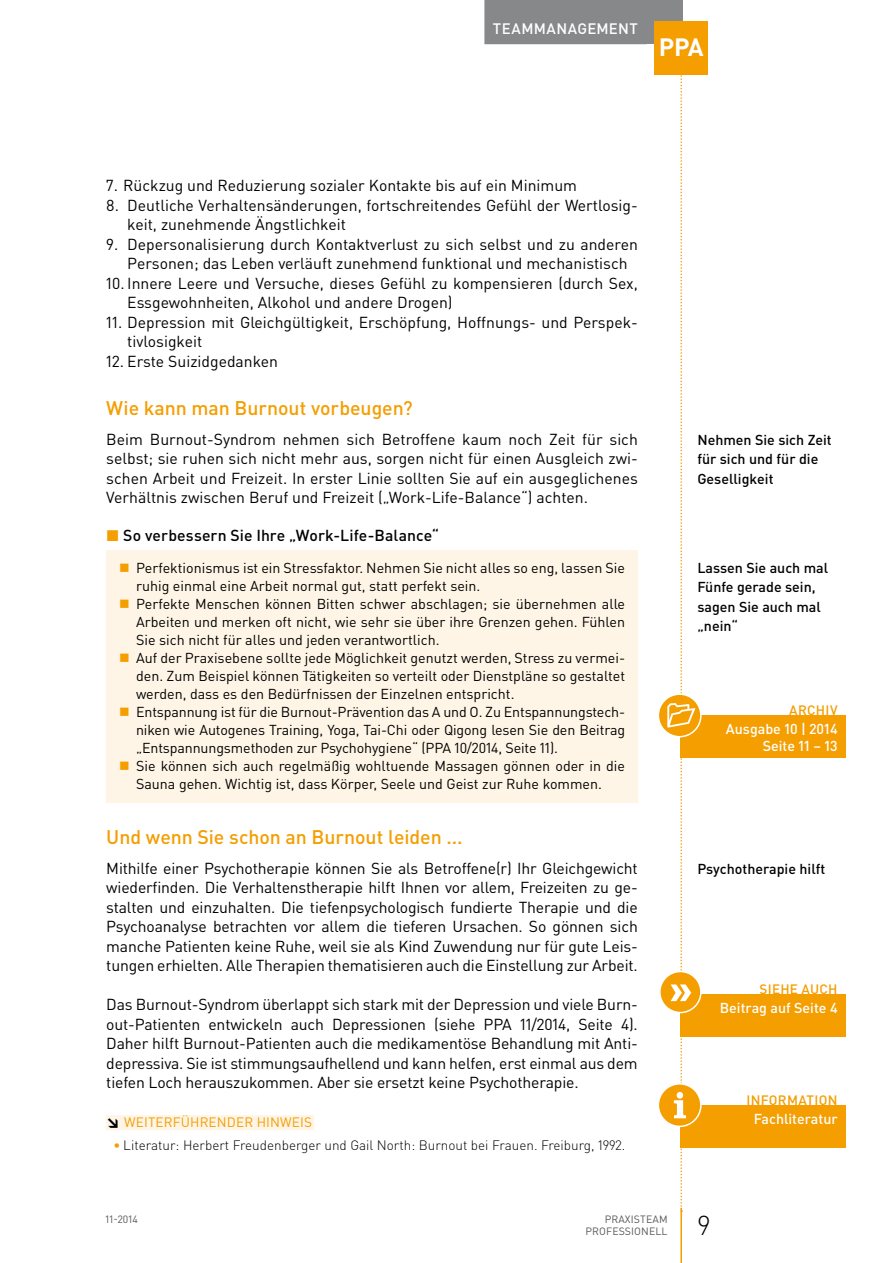
<style>
.page{position:relative;width:893px;height:1263px;background:#fff}
.page>*{position:absolute;margin:0;border:0;box-sizing:border-box;transform-origin:0 0}
.t1{font:300 27px "DIN Pro";color:#000}
.t2{font:700 24.75px "DIN Pro";color:#fff}
.t3{font:500 19.5px "DIN Pro";letter-spacing:-.005em;color:#f49e00}
.t4{font:15.75px/19.5px "DIN Pro";color:#000}
.t5{font:500 15.75px "DIN Pro";letter-spacing:.005em;color:#000}
.t6{font:500 15px "DIN Pro";letter-spacing:.015em;color:#fff}
.t7{font:14.25px/18px "DIN Pro";color:#000}
.t8{font:500 14.25px/19.5px "DIN Pro";color:#000}
.t9{font:500 14.25px/17.2px "DIN Pro";color:#fff;text-align:right}
.t10{font:300 13.5px "DIN Pro";color:#000}
.t11{font:500 13.5px "DIN Pro";letter-spacing:.02em;color:#f49e00}
.t12{font:13.5px "DIN Pro";letter-spacing:.01em;color:#f49e00}
.t13{font:10.5px/12.8px "DIN Pro";letter-spacing:.01em;color:#58585a;text-align:right}
.s1{color:#f49e00}
.s2{font-weight:900;color:#000}
.s3{font-weight:500;color:#f49e00}
</style>
<div class="page">
<div style="left:638px;top:0;width:44px;height:44px;background:#87888a"></div>
<hr style="left:680px;top:1208px;width:2px;height:55px;background:#f49e00">
<div style="left:484px;top:0;width:162px;height:44px;background:#87888a"></div>
<div style="left:655px;top:21px;width:53px;height:53px;background:#f49e00"></div>
<div style="left:106px;top:1115px;width:208px;height:15px;background:#fef5e6"></div>
<div style="left:106px;top:550px;width:532px;height:252px;background:#fef5e6"></div>
<div style="left:680px;top:715px;width:166px;height:43px;background:#f49e00"></div>
<svg style="left:658px;top:694px;width:43px;height:43px"></svg>
<div style="left:658px;top:693px;width:44px;height:44px;border:2px solid #fff;border-radius:50%"></div>
<div style="left:680px;top:994px;width:166px;height:43px;background:#f49e00"></div>
<svg style="left:660px;top:971px;width:41px;height:41px"></svg>
<div style="left:659px;top:971px;width:43px;height:42px;border:2px solid #fff;border-radius:50%"></div>
<div style="left:680px;top:1105px;width:166px;height:43px;background:#f49e00"></div>
<svg style="left:658px;top:1084px;width:43px;height:42px"></svg>
<div style="left:658px;top:1083px;width:44px;height:44px;border:2px solid #fff;border-radius:50%"></div>
<svg style="left:667px;top:0;width:28px;height:1212px"></svg>
<p class="t6" style="left:493px;top:18px;width:31px">Teammanag</p>
<p class="t6" style="left:587px;top:18px;width:41px">em ent</p>
<h2 class="t2" style="left:659px;top:30px;width:46px">PPA</h2>
<p class="t4" style="left:106px;top:175px;width:472px">7. Rückzug und Reduzierung sozialer Kontakte bis auf ein Minimum</p>
<p class="t4" style="left:127px;top:195px;width:512px;text-indent:-21px">8. Deutliche Verhaltensänderungen, fortschreitendes Gefühl der Wertlosig&shy;keit, zunehmende Ängstlichkeit</p>
<p class="t4" style="left:127px;top:234px;width:512px;text-indent:-21px">9. Depersonalisierung durch Kontaktverlust zu sich selbst und zu anderen<br>Personen; das Leben verläuft zunehmend funktional und mechanistisch</p>
<p class="t4" style="left:127px;top:273px;width:512px;text-indent:-21px">10. Innere Leere und Versuche, dieses Gefühl zu kompensieren (durch Sex,<br>Essgewohnheiten, Alkohol und andere Drogen)</p>
<p class="t4" style="left:127px;top:312px;width:512px;text-indent:-21px">11. Depression mit Gleichgültigkeit, Erschöpfung, Hoffnungs- und Perspek&shy;tivlosigkeit</p>
<p class="t4" style="left:106px;top:351px;width:173px">12. Erste Suizidgedanken</p>
<p class="t3" style="left:106px;top:395px;width:308px">Wie kann man Burnout vorbeugen?</p>
<p class="t4" style="left:106px;top:429px;width:533px;text-align:justify">Beim Burnout-Syndrom nehmen sich Betroffene kaum noch Zeit für sich selbst; sie ruhen sich nicht mehr aus, sorgen nicht für einen Ausgleich zwi&shy;schen Arbeit und Freizeit. In erster Linie sollten Sie auf ein ausgeglichenes Verhältnis zwischen Beruf und Freizeit („Work-Life-Balance“) achten.</p>
<p class="t5" style="left:106px;top:525px;width:334px"><span class="s1">◼</span> So verbessern Sie Ihre „Work-Life-Balance“</p>
<p class="t7" style="left:136px;top:559px;width:491px">Perfektionismus ist ein Stressfaktor. Nehmen Sie nicht alles so eng, lassen Sie ruhig einmal eine Arbeit normal gut, statt perfekt sein.<br>Perfekte Menschen können Bitten schwer abschlagen; sie übernehmen alle Arbeiten und merken oft nicht, wie sehr sie über ihre Grenzen gehen. Fühlen Sie sich nicht für alles und jeden verantwortlich.<br>Auf der Praxisebene sollte jede Möglichkeit genutzt werden, Stress zu vermei&shy;den. Zum Beispiel können Tätigkeiten so verteilt oder Dienstpläne so gestaltet werden, dass es den Bedürfnissen der Einzelnen entspricht.<br>Entspannung ist für die Burnout-Prävention das A und O. Zu Entspannungstech&shy;niken wie Autogenes Training, Yoga, Tai-Chi oder Qigong lesen Sie den Beitrag „Entspannungsmethoden zur Psychohygiene“ (PPA 10/2014, Seite 11).<br>Sie können sich auch regelmäßig wohltuende Massagen gönnen oder in die Sauna gehen. Wichtig ist, dass Körper, Seele und Geist zur Ruhe kommen.</p>
<p class="t3" style="left:106px;top:824px;width:358px">Und wenn Sie schon an Burnout leiden ...</p>
<p class="t4" style="left:106px;top:858px;width:533px;text-align:justify">Mithilfe einer Psychotherapie können Sie als Betroffene(r) Ihr Gleichgewicht wiederfinden. Die Verhaltenstherapie hilft Ihnen vor allem, Freizeiten zu ge&shy;stalten und einzuhalten. Die tiefenpsychologisch fundierte Therapie und die Psychoanalyse betrachten vor allem die tieferen Ursachen. So gönnen sich manche Patienten keine Ruhe, weil sie als Kind Zuwendung nur für gute Leis&shy;tungen erhielten. Alle Therapien thematisieren auch die Einstellung zur Arbeit.</p>
<p class="t4" style="left:106px;top:994px;width:533px;text-align:justify">Das Burnout-Syndrom überlappt sich stark mit der Depression und viele Burn&shy;out-Patienten entwickeln auch Depressionen (siehe PPA 11/2014, Seite 4).<br>Daher hilft Burnout-Patienten auch die medikamentöse Behandlung mit Anti&shy;depressiva. Sie ist stimmungsaufhellend und kann helfen, erst einmal aus dem tiefen Loch herauszukommen. Aber sie ersetzt keine Psychotherapie.</p>
<p class="t12" style="left:106px;top:1113px;width:207px"><span class="s2">↘</span> WEITERFÜHRENDER HINWEIS</p>
<p class="t10" style="left:114px;top:1135px;width:513px"><span class="s3">•</span> Literatur: Herbert Freudenberger und Gail North: Burnout bei Frauen. Freiburg, 1992.</p>
<p class="t8" style="left:697px;top:429px;width:136px">Nehmen Sie sich Zeit für sich und für die<br>Geselligkeit</p>
<p class="t8" style="left:697px;top:557px;width:132px">Lassen Sie auch mal<br>Fünfe gerade sein, sagen Sie auch mal „nein“</p>
<p class="t11" style="left:789px;top:701px;width:50px">ARCHIV</p>
<p class="t9" style="left:726px;top:720px;width:113px">Ausgabe 10 | 2014<br>Seite 11 – 13</p>
<p class="t8" style="left:697px;top:858px;width:129px">Psychotherapie hilft</p>
<p class="t11" style="left:760px;top:980px;width:79px">SIEHE AUCH</p>
<p class="t9" style="left:720px;top:998px;width:119px">Beitrag auf Seite 4</p>
<p class="t11" style="left:746px;top:1091px;width:93px">INFORMATION</p>
<p class="t9" style="left:754px;top:1109px;width:85px">Fachliteratur</p>
<p class="t13" style="left:106px;top:1212px;width:34px">11-2014</p>
<p class="t13" style="left:586px;top:1212px;width:83px">PRAXISTEAM<br>PROFESSIONELL</p>
<h1 class="t1" style="left:697px;top:1207px;width:14px">9</h1>
</div>
